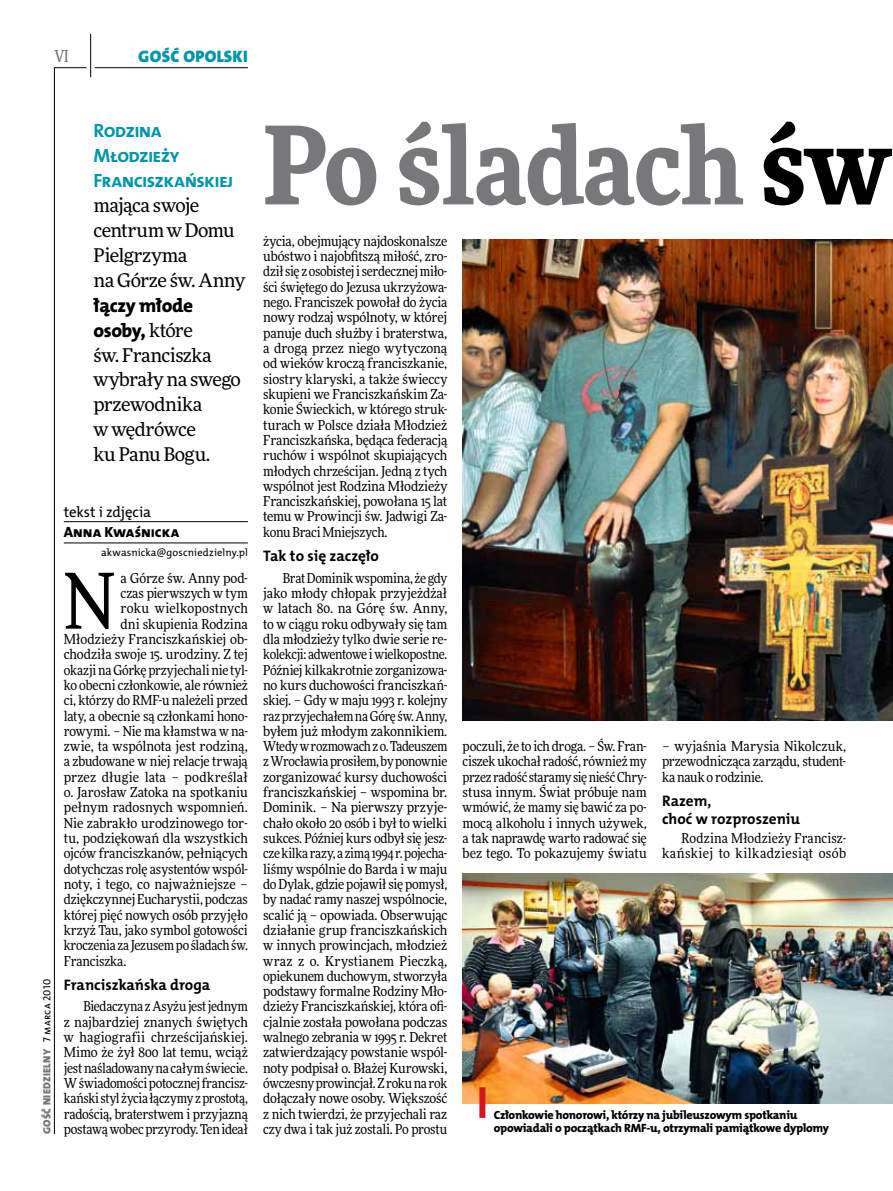
<style>
.page{position:relative;width:893px;height:1191px;background:#fff}
.page>*{position:absolute;margin:0;border:0;box-sizing:border-box;transform-origin:0 0}
.t1{font:900 108px "Freeday Narrow";letter-spacing:-.005em;color:#787779}
.t2{font:76.95px "Freeday Narrow News";color:#000}
.t3{font:19.35px/24.9px "The Mix HP7 Bld";letter-spacing:-.035em;color:#0096aa}
.t4{font:19.35px/24.9px "The Mix HP8 Ex Bld";letter-spacing:-.025em;color:#000}
.t5{font:18.9px/24.9px "Freeday News";letter-spacing:-.025em;color:#000}
.t6{font:16.65px "The Mix HP9 Blk";letter-spacing:.02em;color:#0096aa}
.t7{font:500 16.5px "Freeday Narrow";color:#787779;scale:.9 1}
.t8{font:15.3px/17.7px "The Mix HP7 Bld";letter-spacing:-.005em;color:#000}
.t9{font:14.85px "The Mix HP5 Plain";letter-spacing:-.015em;color:#000}
.t10{font:14.85px "The Mix HP8 Ex Bld";color:#000}
.t11{font:13.65px/15.3px "Freeday Narrow News";letter-spacing:-.005em;color:#000;text-align:justify}
.t12{font:13.65px/15.3px "Freeday Narrow News";letter-spacing:.02em;color:#000;text-align:right}
.t13{font:12px/13.5px "The Mix HP8 Ex Bld";letter-spacing:-.02em;color:#000}
.t14{font:10.5px "The Mix HP5 Plain";letter-spacing:.01em;color:#000}
.t15{font:10.5px "The Mix HP9 Blk";letter-spacing:.025em;color:#787779}
.s1{font-family:"Freeday News";font-size:18.9px}
.s2{font-family:"The Mix HP5 Plain";color:#000}
.s3{color:#000}
</style>
<div class="page">
<hr style="left:54px;top:67px;width:1px;height:1067px;background:#000">
<hr style="left:90px;top:34px;width:1px;height:43px;background:#000">
<hr style="left:54px;top:67px;width:32px;height:1px;background:#000">
<hr style="left:95px;top:67px;width:153px;height:1px;background:#000">
<hr style="left:64px;top:521px;width:184px;height:1px;background:#000">
<hr style="left:64px;top:542px;width:184px;height:1px;background:#000">
<img style="left:463px;top:239px;width:430px;height:481px">
<img style="left:463px;top:873px;width:430px;height:230px">
<div style="left:479px;top:1087px;width:6px;height:30px;background:#d3151f"></div>
<p class="t7" style="left:54px;top:46px;width:17px">VI</p>
<p class="t6" style="left:138px;top:46px;width:111px">GOŚĆ OPOLSKI</p>
<h3 class="t3" style="left:94px;top:118px;width:142px">Rodzina<br>Młodzieży<br>Franciszkańskiej</h3>
<h3 class="t5" style="left:94px;top:192px;width:153px">mająca swoje centrum w Domu<br>Pielgrzyma<br>na Górze św. Anny</h3>
<h3 class="t4" style="left:94px;top:293px;width:101px">łączy młode osoby, <span class="s1">które</span></h3>
<h3 class="t5" style="left:94px;top:342px;width:149px">św. Franciszka wybrały na swego przewodnika<br>w wędrówce<br>ku Panu Bogu.</h3>
<p class="t15" style="left:40px;top:1134px;width:156px;rotate:-90deg">GOŚĆ NIEDZIELNY <span class="s2">7 marca 2010</span></p>
<p class="t9" style="left:64px;top:502px;width:89px">tekst i zdjęcia</p>
<p class="t10" style="left:64px;top:522px;width:117px">Anna Kwaśnicka</p>
<p class="t14" style="left:101px;top:546px;width:148px">akwasnicka@goscniedzielny.pl</p>
<h2 class="t2" style="left:64px;top:554px;width:54px">N</h2>
<p class="t11" style="left:121px;top:570px;width:129px">a Górze św. Anny pod-</p>
<p class="t11" style="left:121px;top:585px;width:129px">czas pierwszych w tym</p>
<p class="t11" style="left:121px;top:600px;width:129px">roku wielkopostnych</p>
<p class="t11" style="left:121px;top:616px;width:129px">dni skupienia Rodzina</p>
<p class="t11" style="left:64px;top:631px;width:186px">Młodzieży Franciszkańskiej ob-</p>
<p class="t11" style="left:64px;top:646px;width:186px">chodziła swoje 15. urodziny. Z tej</p>
<p class="t11" style="left:64px;top:662px;width:186px">okazji na Górkę przyjechali nie tyl-</p>
<p class="t11" style="left:64px;top:677px;width:186px">ko obecni członkowie, ale również</p>
<p class="t11" style="left:64px;top:692px;width:186px">ci, którzy do RMF-u należeli przed</p>
<p class="t11" style="left:64px;top:708px;width:186px">laty, a obecnie są członkami hono-</p>
<p class="t11" style="left:64px;top:723px;width:186px">rowymi. – Nie ma kłamstwa w na-</p>
<p class="t11" style="left:64px;top:738px;width:186px">zwie, ta wspólnota jest rodziną,</p>
<p class="t11" style="left:64px;top:754px;width:186px">a zbudowane w niej relacje trwają</p>
<p class="t11" style="left:64px;top:769px;width:186px">przez długie lata – podkreślał</p>
<p class="t11" style="left:64px;top:784px;width:186px">o. Jarosław Zatoka na spotkaniu</p>
<p class="t11" style="left:64px;top:799px;width:186px">pełnym radosnych wspomnień.</p>
<p class="t11" style="left:64px;top:815px;width:186px">Nie zabrakło urodzinowego tor-</p>
<p class="t11" style="left:64px;top:830px;width:186px">tu, podziękowań dla wszystkich</p>
<p class="t11" style="left:64px;top:845px;width:186px">ojców franciszkanów, pełniących</p>
<p class="t11" style="left:64px;top:861px;width:186px">dotychczas rolę asystentów wspól-</p>
<p class="t11" style="left:64px;top:876px;width:186px">noty, i tego, co najważniejsze –</p>
<p class="t11" style="left:64px;top:891px;width:186px">dziękczynnej Eucharystii, podczas</p>
<p class="t11" style="left:64px;top:907px;width:186px">której pięć nowych osób przyjęło</p>
<p class="t11" style="left:64px;top:922px;width:186px">krzyż Tau, jako symbol gotowości</p>
<p class="t11" style="left:64px;top:937px;width:186px">kroczenia za Jezusem po śladach św.</p>
<p class="t11" style="left:64px;top:953px;width:64px">Franciszka.</p>
<p class="t8" style="left:64px;top:975px;width:148px">Franciszkańska droga</p>
<p class="t11" style="left:64px;top:998px;width:186px;text-indent:20px">Biedaczyna z Asyżu jest jednym z najbardziej znanych świętych w hagiografii chrześcijańskiej.<br>Mimo że żył 800 lat temu, wciąż jest naśladowany na całym świecie.<br>W świadomości potocznej francisz&shy;kański styl życia łączymy z prostotą, radością, braterstwem i przyjazną postawą wobec przyrody. Ten ideał</p>
<h1 class="t1" style="left:263px;top:95px;width:629px">Po śladach <span class="s3">św</span></h1>
<p class="t11" style="left:263px;top:233px;width:186px">życia, obejmujący najdoskonalsze ubóstwo i najobfitszą miłość, zro&shy;dził się z osobistej i serdecznej miło&shy;ści świętego do Jezusa ukrzyżowa&shy;nego. Franciszek powołał do życia nowy rodzaj wspólnoty, w której panuje duch służby i braterstwa, a drogą przez niego wytyczoną od wieków kroczą franciszkanie, siostry klaryski, a także świeccy skupieni we Franciszkańskim Za&shy;konie Świeckich, w którego struk&shy;turach w Polsce działa Młodzież Franciszkańska, będąca federacją ruchów i wspólnot skupiających młodych chrześcijan. Jedną z tych wspólnot jest Rodzina Młodzieży Franciszkańskiej, powołana 15 lat temu w Prowincji św. Jadwigi Za&shy;konu Braci Mniejszych.</p>
<p class="t8" style="left:263px;top:547px;width:117px">Tak to się zaczęło</p>
<p class="t11" style="left:263px;top:570px;width:186px;text-indent:20px">Brat Dominik wspomina, że gdy jako młody chłopak przyjeżdżał w latach 80. na Górę św. Anny, to w ciągu roku odbywały się tam dla młodzieży tylko dwie serie re&shy;kolekcji: adwentowe i wielkopostne.<br>Później kilkakrotnie zorganizowa&shy;no kurs duchowości franciszkań&shy;skiej. – Gdy w maju 1993 r. kolejny raz przyjechałem na Górę św. Anny, byłem już młodym zakonnikiem.<br>Wtedy w rozmowach z o. Tadeuszem z Wrocławia prosiłem, by ponownie zorganizować kursy duchowości franciszkańskiej – wspomina br.<br>Dominik. – Na pierwszy przyje&shy;chało około 20 osób i był to wielki sukces. Później kurs odbył się jesz&shy;cze kilka razy, a zimą 1994 r. pojecha&shy;liśmy wspólnie do Barda i w maju do Dylak, gdzie pojawił się pomysł, by nadać ramy naszej wspólnocie, scalić ją – opowiada. Obserwując działanie grup franciszkańskich w innych prowincjach, młodzież wraz z o. Krystianem Pieczką, opiekunem duchowym, stworzyła podstawy formalne Rodziny Mło&shy;dzieży Franciszkańskiej, która ofi&shy;cjalnie została powołana podczas walnego zebrania w 1995 r. Dekret zatwierdzający powstanie wspól&shy;noty podpisał o. Błażej Kurowski, ówczesny prowincjał. Z roku na rok dołączały nowe osoby. Większość z nich twierdzi, że przyjechali raz czy dwa i tak już zostali. Po prostu</p>
<p class="t11" style="left:463px;top:738px;width:186px">poczuli, że to ich droga. – Św. Fran&shy;ciszek ukochał radość, również my przez radość staramy się nieść Chry&shy;stusa innym. Świat próbuje nam wmówić, że mamy się bawić za po&shy;mocą alkoholu i innych używek, a tak naprawdę warto radować się bez tego. To pokazujemy światu</p>
<p class="t11" style="left:662px;top:738px;width:186px">– wyjaśnia Marysia Nikolczuk, przewodnicząca zarządu, student&shy;ka nauk o rodzinie.</p>
<p class="t8" style="left:662px;top:792px;width:140px">Razem,<br>choć w rozproszeniu</p>
<p class="t12" style="left:662px;top:830px;width:186px">Rodzina Młodzieży Francisz&shy;kańskiej to kilkadziesiąt osób</p>
<p class="t13" style="left:494px;top:1108px;width:337px">Członkowie honorowi, którzy na jubileuszowym spotkaniu opowiadali o początkach RMF-u, otrzymali pamiątkowe dyplomy</p>
</div>
